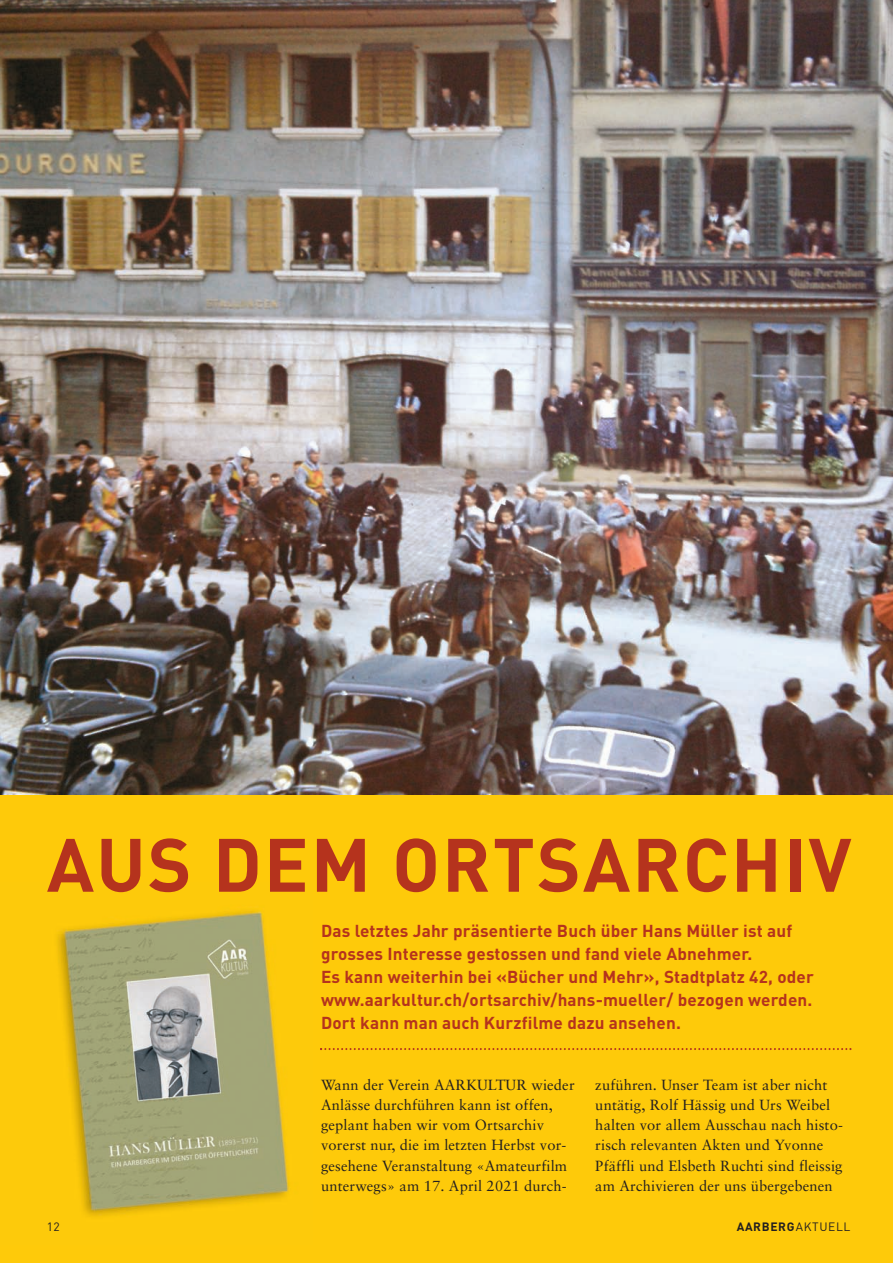
<style>
.page{position:relative;width:893px;height:1263px;background:#feca0a}
.page>*{position:absolute;margin:0;border:0;box-sizing:border-box;transform-origin:0 0}
.t1{font:700 74.25px "DIN";letter-spacing:.025em;color:#b5331d}
.t2{font:700 17.1px/23.1px "DIN";letter-spacing:.01em;color:#b5331d}
.t3{font:14.7px/20.1px "Sabon";letter-spacing:.01em;color:#231f20}
.t4{font:700 12px "DIN";letter-spacing:.055em;color:#231f20}
.t5{font:12px "DIN";color:#231f20}
.s1{font-weight:400}
</style>
<div class="page">
<img style="left:57px;top:911px;width:233px;height:306px">
<img style="left:0;top:0;width:893px;height:794px">
<svg style="left:320px;top:1048px;width:531px;height:2px"></svg>
<h1 class="t1" style="left:47px;top:823px;width:806px">AUS DEM ORTSARCHIV</h1>
<p class="t2" style="left:321px;top:919px;width:494px">Das letztes Jahr präsentierte Buch über Hans Müller ist auf grosses Interesse gestossen und fand viele Abnehmer.<br>Es kann weiterhin bei «Bücher und Mehr», Stadtplatz 42, oder www.aarkultur.ch/ortsarchiv/hans-mueller/ bezogen werden.<br>Dort kann man auch Kurzfilme dazu ansehen.</p>
<p class="t3" style="left:321px;top:1076px;width:255px">Wann der Verein AARKULTUR wieder Anlässe durchführen kann ist offen, geplant haben wir vom Ortsarchiv vorerst nur, die im letzten Herbst vor&shy;gesehene Veranstaltung «Amateurfilm unterwegs» am 17. April 2021 durch-</p>
<p class="t3" style="left:595px;top:1076px;width:249px">zuführen. Unser Team ist aber nicht untätig, Rolf Hässig und Urs Weibel halten vor allem Ausschau nach histo&shy;risch relevanten Akten und Yvonne Pfäffli und Elsbeth Ruchti sind fleissig am Archivieren der uns übergebenen</p>
<p class="t5" style="left:47px;top:1220px;width:15px">12</p>
<p class="t4" style="left:737px;top:1220px;width:115px">AARBERG<span class="s1">AKTUELL</span></p>
</div>
